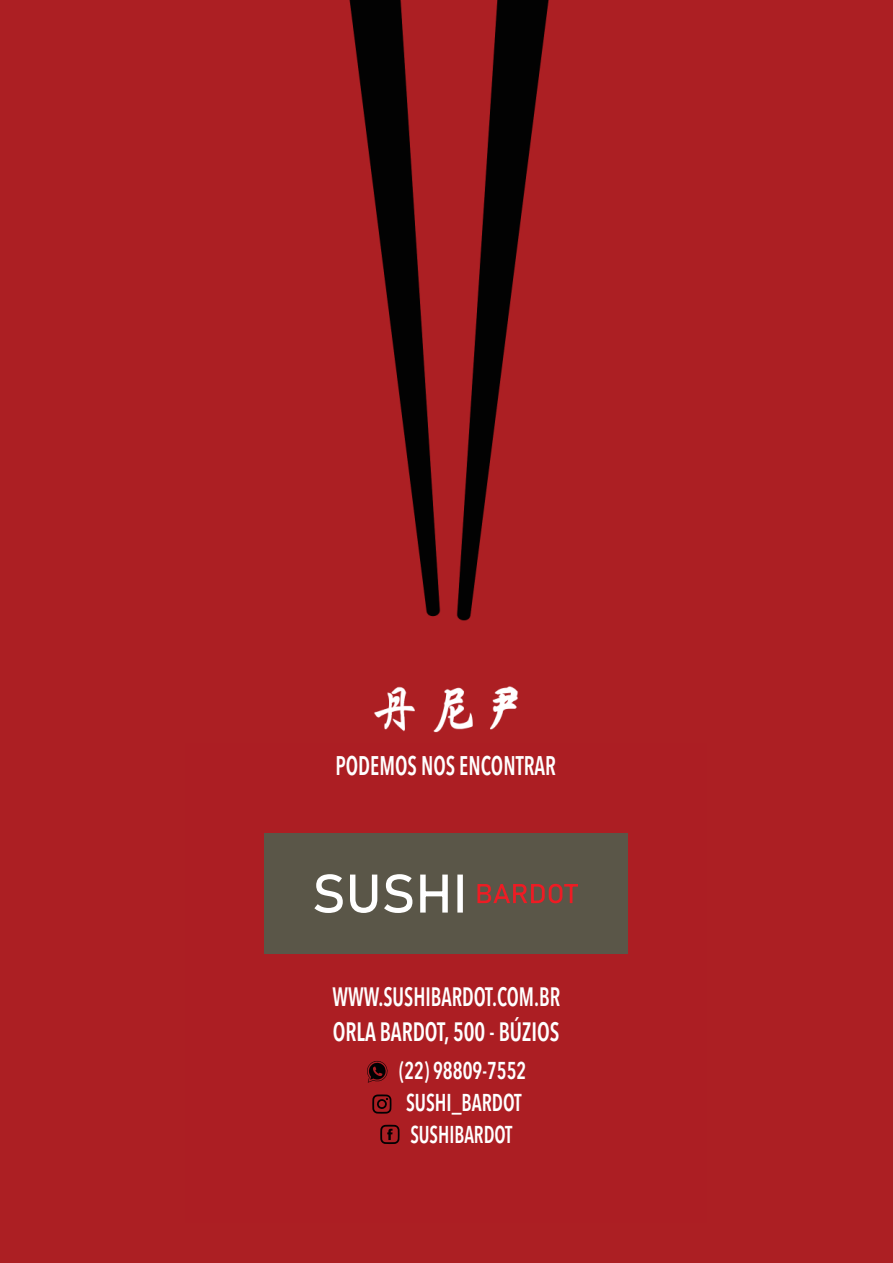
<style>
.page{position:relative;width:893px;height:1263px;background:#ac1f23}
.page>*{position:absolute;margin:0;border:0;box-sizing:border-box;transform-origin:0 0}
.t1{font:600 condensed 26.7px "Avenir Next LT Pro";color:#fff;scale:.79 1}
.t2{font:600 condensed 26.4px/35.1px "Avenir Next LT Pro";color:#fff;scale:.77 1}
.t3{font:600 condensed 24.15px/32.1px "Avenir Next LT Pro";color:#fff;scale:.82 1}
</style>
<div class="page">
<div style="left:185px;top:744px;width:522px;height:479px;background:#ac1e23"></div>
<div style="left:264px;top:833px;width:364px;height:121px;background:#5a5648"></div>
<svg style="left:314px;top:874px;width:149px;height:39px"></svg>
<svg style="left:477px;top:884px;width:101px;height:19px"></svg>
<svg style="left:367px;top:1061px;width:21px;height:21px"></svg>
<svg style="left:372px;top:1094px;width:19px;height:20px"></svg>
<svg style="left:380px;top:1125px;width:20px;height:19px"></svg>
<p class="t1" style="left:335px;top:749px;width:280px">PODEMOS NOS ENCONTRAR</p>
<p class="t2" style="left:332px;top:979px;width:297px">WWW.SUSHIBARDOT.COM.BR<br>ORLA BARDOT, 500 - BÚZIOS</p>
<p class="t3" style="left:399px;top:1054px;width:157px">(22) 98809-7552<br>SUSHI_BARDOT<br>SUSHIBARDOT</p>
</div>
